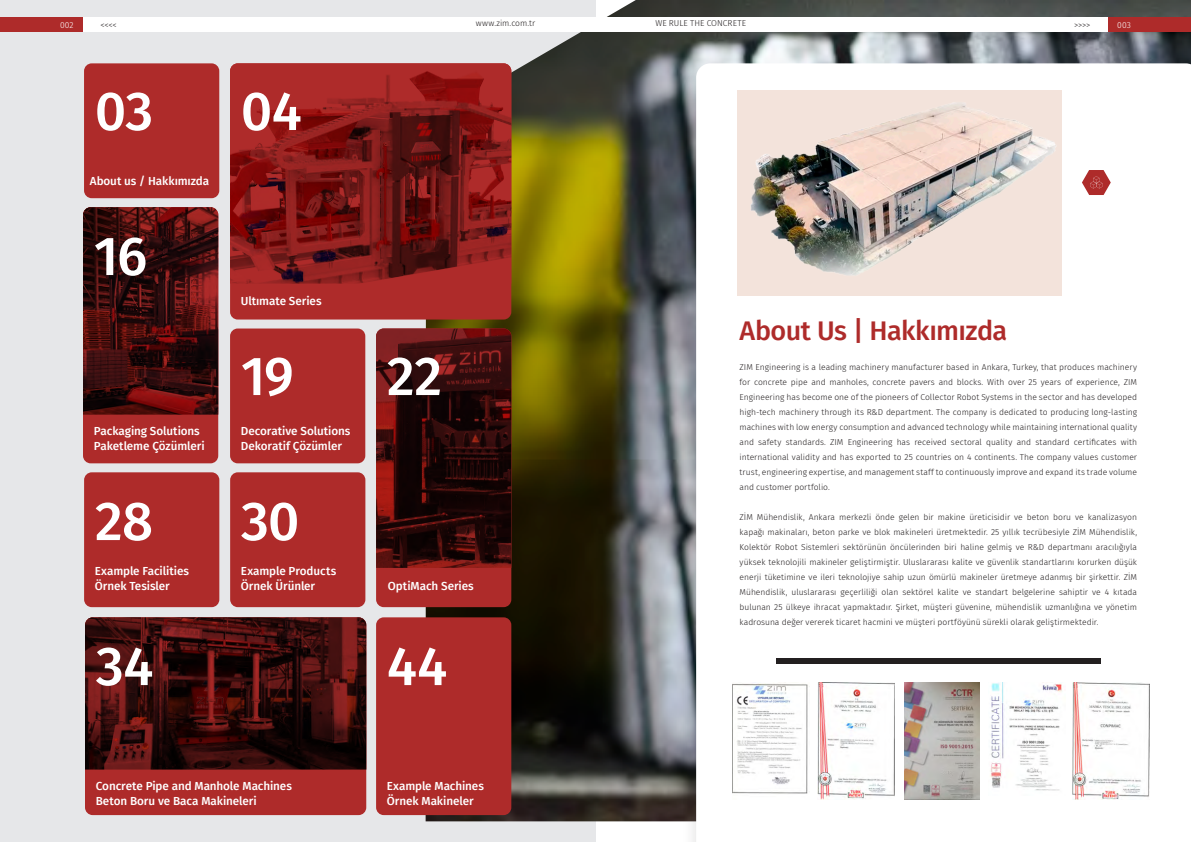
<style>
.page{position:relative;width:1191px;height:842px;background:#fff}
.page>*{position:absolute;margin:0;border:0;box-sizing:border-box;transform-origin:0 0}
.Headline_61_65_Left{font:500 54.8px "Fira Sans";letter-spacing:-.015em;color:#fff}
.Headline_27_31_Left{font:500 27px "Fira Sans";letter-spacing:-.02em;color:#ae2b2a}
.Headline_13_15_Left{font:500 11.7px/15px "Fira Sans";letter-spacing:-.01em;color:#fff}
.Headlines_Copy_Text{font:500 11.7px "Fira Sans";letter-spacing:-.01em;color:#fff}
.Copy_Text_08_14_Full{font:300 8.5px/15px "Fira Sans";color:#231f20;text-align:justify}
.t1{font:300 8.5px "Fira Sans";letter-spacing:.01em;color:#fff}
</style>
<div class="page">
<div style="left:0;top:0;width:595px;height:842px;background:#e6e7e9"></div>
<img style="left:425px;top:0;width:766px;height:821px">
<div style="left:680px;top:62px;width:511px;height:780px;background:#231f20;opacity:.15"></div>
<svg style="left:696px;top:63px;width:495px;height:779px"></svg>
<div style="left:84px;top:63px;width:135px;height:135px;background:#ae2b2a;border-radius:8px"></div>
<div style="left:85px;top:617px;width:281px;height:198px;background:#ae2b2a;border-radius:8px"></div>
<div style="left:376px;top:328px;width:135px;height:279px;background:#ae2b2a;border-radius:8px"></div>
<div style="left:83px;top:207px;width:135px;height:256px;background:#ae2b2a;border-radius:8px"></div>
<img style="left:85px;top:617px;width:281px;height:152px">
<img style="left:736px;top:90px;width:325px;height:205px">
<img style="left:83px;top:207px;width:135px;height:208px">
<img style="left:376px;top:328px;width:135px;height:240px">
<svg style="left:1082px;top:170px;width:28px;height:25px"></svg>
<div style="left:776px;top:658px;width:324px;height:5px;background:#231f20"></div>
<img style="left:732px;top:682px;width:77px;height:117px">
<img style="left:817px;top:682px;width:78px;height:117px">
<img style="left:1072px;top:682px;width:78px;height:117px">
<img style="left:988px;top:682px;width:77px;height:113px">
<img style="left:904px;top:682px;width:75px;height:117px">
<div style="left:230px;top:328px;width:135px;height:135px;background:#ae2b2a;border-radius:8px"></div>
<div style="left:230px;top:63px;width:281px;height:256px;background:#ae2b2a;border-radius:8px"></div>
<img style="left:230px;top:63px;width:281px;height:221px">
<div style="left:376px;top:617px;width:135px;height:198px;background:#ae2b2a;border-radius:8px"></div>
<div style="left:84px;top:472px;width:135px;height:135px;background:#ae2b2a;border-radius:8px"></div>
<div style="left:230px;top:472px;width:135px;height:135px;background:#ae2b2a;border-radius:8px"></div>
<div style="left:0;top:17px;width:83px;height:15px;background:#ae2b2a"></div>
<div style="left:1108px;top:17px;width:83px;height:15px;background:#ae2b2a"></div>
<div style="left:83px;top:17px;width:512px;height:15px;background:#fff"></div>
<div style="left:595px;top:17px;width:513px;height:15px;background:#fff"></div>
<p class="t1" style="left:60px;top:19px;width:15px">002</p>
<p class="Copy_Text_08_14_Full" style="left:101px;top:17px;width:18px">&lt;&lt;&lt;&lt;</p>
<p class="Copy_Text_08_14_Full" style="left:476px;top:16px;width:61px">www.zim.com.tr</p>
<p class="Copy_Text_08_14_Full" style="left:655px;top:16px;width:92px">WE RULE THE CONCRETE</p>
<p class="Copy_Text_08_14_Full" style="left:1074px;top:17px;width:18px">&gt;&gt;&gt;&gt;</p>
<p class="t1" style="left:1117px;top:19px;width:15px">003</p>
<p class="Headline_61_65_Left" style="left:95px;top:67px;width:60px">03</p>
<p class="Headline_13_15_Left" style="left:90px;top:173px;width:121px">About us / Hakkımızda</p>
<p class="Headline_61_65_Left" style="left:94px;top:212px;width:55px">16</p>
<p class="Headline_13_15_Left" style="left:94px;top:423px;width:108px">Packaging Solutions</p>
<p class="Headlines_Copy_Text" style="left:94px;top:437px;width:112px">Paketleme Çözümleri</p>
<p class="Headline_61_65_Left" style="left:95px;top:477px;width:60px">28</p>
<p class="Headline_13_15_Left" style="left:95px;top:563px;width:96px">Example Facilities<br>Örnek Tesisler</p>
<p class="Headline_61_65_Left" style="left:241px;top:67px;width:62px">04</p>
<p class="Headline_13_15_Left" style="left:241px;top:293px;width:82px">Ultımate Series</p>
<p class="Headline_61_65_Left" style="left:241px;top:332px;width:54px">19</p>
<p class="Headline_13_15_Left" style="left:241px;top:423px;width:111px">Decorative Solutions</p>
<p class="Headlines_Copy_Text" style="left:241px;top:437px;width:103px">Dekoratif Çözümler</p>
<p class="Headline_61_65_Left" style="left:241px;top:477px;width:60px">30</p>
<p class="Headline_13_15_Left" style="left:241px;top:563px;width:97px">Example Products</p>
<p class="Headlines_Copy_Text" style="left:241px;top:577px;width:76px">Örnek Ürünler</p>
<p class="Headline_61_65_Left" style="left:387px;top:332px;width:57px">22</p>
<p class="Headline_13_15_Left" style="left:388px;top:578px;width:87px">OptiMach Series</p>
<p class="Headline_61_65_Left" style="left:96px;top:622px;width:59px">34</p>
<p class="Headline_61_65_Left" style="left:387px;top:622px;width:62px">44</p>
<p class="Headline_13_15_Left" style="left:96px;top:778px;width:198px">Concrete Pipe and Manhole Machines</p>
<p class="Headlines_Copy_Text" style="left:96px;top:792px;width:162px">Beton Boru ve Baca Makineleri</p>
<p class="Headline_13_15_Left" style="left:387px;top:778px;width:99px">Example Machines</p>
<p class="Headlines_Copy_Text" style="left:387px;top:792px;width:88px">Örnek Makineler</p>
<p class="Headline_27_31_Left" style="left:739px;top:309px;width:269px">About Us | Hakkımızda</p>
<p class="Copy_Text_08_14_Full" style="left:739px;top:359px;width:399px">ZIM Engineering is a leading machinery manufacturer based in Ankara, Turkey, that produces machinery for concrete pipe and manholes, concrete pavers and blocks. With over 25 years of experience, ZIM Engineering has become one of the pioneers of Collector Robot Systems in the sector and has developed high-tech machinery through its R&amp;D department. The company is dedicated to producing long-lasting machines with low energy consumption and advanced technology while maintaining international quality and safety standards. ZIM Engineering has received sectoral quality and standard certificates with international validity and has exported to 25 countries on 4 continents. The company values customer trust, engineering expertise, and management staff to continuously improve and expand its trade volume and customer portfolio.</p>
<p class="Copy_Text_08_14_Full" style="left:739px;top:510px;width:399px">ZİM Mühendislik, Ankara merkezli önde gelen bir makine üreticisidir ve beton boru ve kanalizasyon kapağı makinaları, beton parke ve blok makineleri üretmektedir. 25 yıllık tecrübesiyle ZİM Mühendislik, Kolektör Robot Sistemleri sektörünün öncülerinden biri haline gelmiş ve R&amp;D departmanı aracılığıyla yüksek teknolojili makineler geliştirmiştir. Uluslararası kalite ve güvenlik standartlarını korurken düşük enerji tüketimine ve ileri teknolojiye sahip uzun ömürlü makineler üretmeye adanmış bir şirkettir. ZİM Mühendislik, uluslararası geçerliliği olan sektörel kalite ve standart belgelerine sahiptir ve 4 kıtada bulunan 25 ülkeye ihracat yapmaktadır. Şirket, müşteri güvenine, mühendislik uzmanlığına ve yönetim kadrosuna değer vererek ticaret hacmini ve müşteri portföyünü sürekli olarak geliştirmektedir.</p>
</div>
